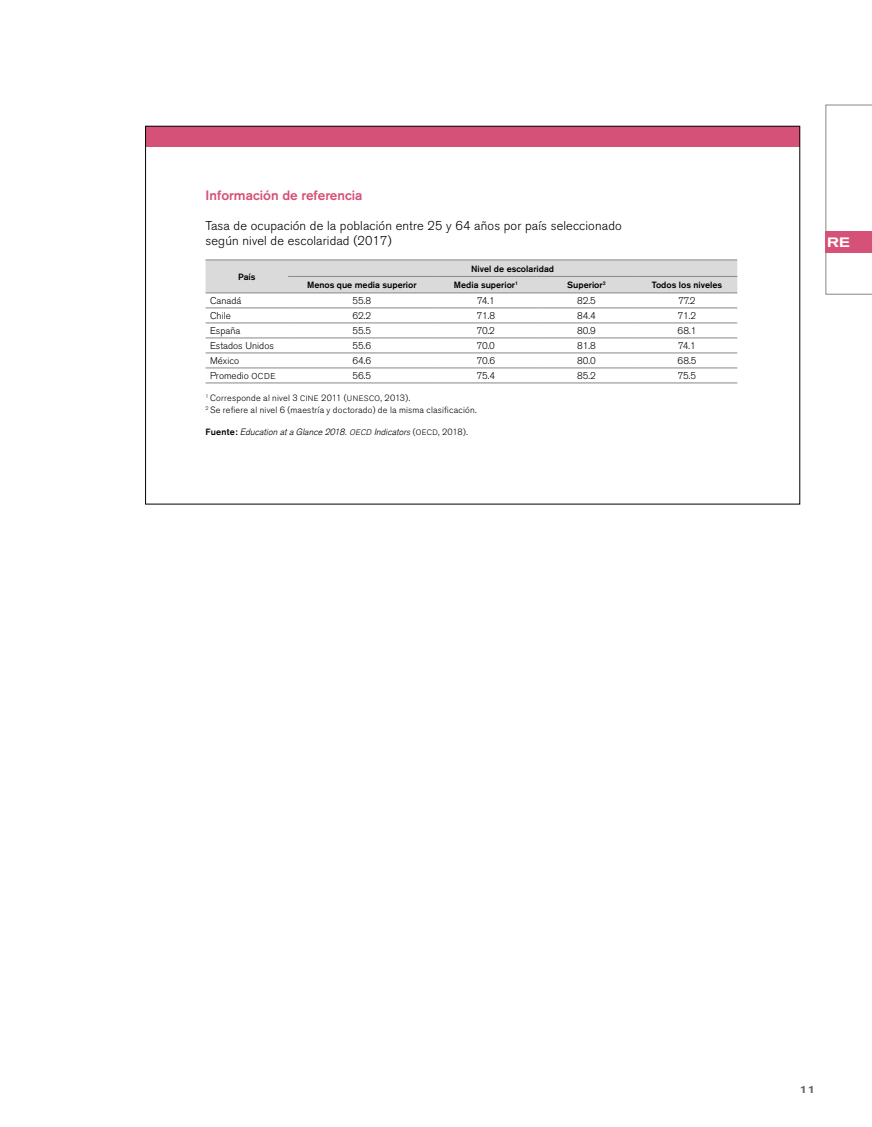
<style>
.page{position:relative;width:872px;height:1127px;background:#fff}
.page>*{position:absolute;margin:0;border:0;box-sizing:border-box;transform-origin:0 0}
.t1{font:500 13.5px "Akzidenz Grotesk BE";color:#d55178}
.t2{font:500 expanded 13.5px "Akzidenz Grotesk BE";color:#fff}
.t3{font:300 12.75px/15px "Akzidenz Grotesk BE";letter-spacing:.01em;color:#000}
.t4{font:500 expanded 10.5px "Akzidenz Grotesk BE";color:#646363}
.t5{font:300 9.75px "Akzidenz Grotesk BE";color:#000}
.t6{font:300 9px/12px "Akzidenz Grotesk BE";letter-spacing:.025em;color:#000}
.t7{font:500 9px "Akzidenz Grotesk BE";color:#000}
.t8{font:italic 300 9px "Akzidenz Grotesk";letter-spacing:.02em;color:#000}
.s1{font-size:8.55px}
.s2{font-size:7.8px}
.s3{font-family:"Akzidenz Grotesk BE";font-weight:500;font-style:normal}
.s4{font-family:"Akzidenz Grotesk BE";font-style:normal}
.s5{font-family:"Akzidenz Grotesk BE";font-style:normal;font-size:7.8px}
</style>
<div class="page">
<svg style="left:825px;top:105px;width:47px;height:190px"></svg>
<div style="left:825px;top:232px;width:47px;height:21px;background:#d55178"></div>
<div style="left:146px;top:126px;width:653px;height:21px;background:#d55178"></div>
<div style="left:206px;top:260px;width:531px;height:32px;background:#dadada"></div>
<hr style="left:288px;top:276px;width:148px;height:1px;background:#878787">
<hr style="left:436px;top:276px;width:100px;height:1px;background:#878787">
<hr style="left:536px;top:276px;width:101px;height:1px;background:#878787">
<hr style="left:637px;top:276px;width:100px;height:1px;background:#878787">
<hr style="left:206px;top:308px;width:82px;height:1px;background:#878787">
<hr style="left:288px;top:308px;width:148px;height:1px;background:#878787">
<hr style="left:436px;top:308px;width:100px;height:1px;background:#878787">
<hr style="left:536px;top:308px;width:101px;height:1px;background:#878787">
<hr style="left:637px;top:308px;width:100px;height:1px;background:#878787">
<hr style="left:206px;top:323px;width:82px;height:1px;background:#878787">
<hr style="left:288px;top:323px;width:148px;height:1px;background:#878787">
<hr style="left:436px;top:323px;width:100px;height:1px;background:#878787">
<hr style="left:536px;top:323px;width:101px;height:1px;background:#878787">
<hr style="left:637px;top:323px;width:100px;height:1px;background:#878787">
<hr style="left:206px;top:338px;width:82px;height:1px;background:#878787">
<hr style="left:288px;top:338px;width:148px;height:1px;background:#878787">
<hr style="left:436px;top:338px;width:100px;height:1px;background:#878787">
<hr style="left:536px;top:338px;width:101px;height:1px;background:#878787">
<hr style="left:637px;top:338px;width:100px;height:1px;background:#878787">
<hr style="left:206px;top:353px;width:82px;height:1px;background:#878787">
<hr style="left:288px;top:353px;width:148px;height:1px;background:#878787">
<hr style="left:436px;top:353px;width:100px;height:1px;background:#878787">
<hr style="left:536px;top:353px;width:101px;height:1px;background:#878787">
<hr style="left:637px;top:353px;width:100px;height:1px;background:#878787">
<hr style="left:206px;top:368px;width:82px;height:1px;background:#878787">
<hr style="left:288px;top:368px;width:148px;height:1px;background:#878787">
<hr style="left:436px;top:368px;width:100px;height:1px;background:#878787">
<hr style="left:536px;top:368px;width:101px;height:1px;background:#878787">
<hr style="left:637px;top:368px;width:100px;height:1px;background:#878787">
<hr style="left:206px;top:383px;width:82px;height:1px;background:#878787">
<hr style="left:288px;top:383px;width:148px;height:1px;background:#878787">
<hr style="left:436px;top:383px;width:100px;height:1px;background:#878787">
<hr style="left:536px;top:383px;width:101px;height:1px;background:#878787">
<hr style="left:637px;top:383px;width:100px;height:1px;background:#878787">
<hr style="left:206px;top:259px;width:82px;height:1px;background:#878787">
<hr style="left:288px;top:259px;width:148px;height:1px;background:#878787">
<hr style="left:436px;top:259px;width:100px;height:1px;background:#878787">
<hr style="left:536px;top:259px;width:101px;height:1px;background:#878787">
<hr style="left:637px;top:259px;width:100px;height:1px;background:#878787">
<hr style="left:206px;top:292px;width:82px;height:1px;background:#878787">
<hr style="left:288px;top:292px;width:148px;height:1px;background:#878787">
<hr style="left:436px;top:292px;width:100px;height:1px;background:#878787">
<hr style="left:536px;top:292px;width:101px;height:1px;background:#878787">
<hr style="left:637px;top:292px;width:100px;height:1px;background:#878787">
<h1 class="t1" style="left:206px;top:187px;width:158px">Información de referencia</h1>
<h2 class="t3" style="left:206px;top:218px;width:418px">Tasa de ocupación de la población entre 25 y 64 años por país seleccionado según nivel de escolaridad (2017)</h2>
<p class="t7" style="left:238px;top:271px;width:19px">País</p>
<p class="t7" style="left:471px;top:263px;width:84px">Nivel de escolaridad</p>
<p class="t7" style="left:307px;top:280px;width:111px">Menos que media superior</p>
<p class="t7" style="left:454px;top:280px;width:66px">Media superior<sup>1</sup></p>
<p class="t7" style="left:567px;top:280px;width:40px">Superior<sup>2</sup></p>
<p class="t7" style="left:652px;top:280px;width:72px">Todos los niveles</p>
<p class="t5" style="left:210px;top:295px;width:33px">Canadá</p>
<p class="t5" style="left:352px;top:295px;width:20px">55.8</p>
<p class="t5" style="left:477px;top:295px;width:19px">74.1</p>
<p class="t5" style="left:577px;top:295px;width:20px">82.5</p>
<p class="t5" style="left:678px;top:295px;width:18px">77.2</p>
<p class="t5" style="left:210px;top:310px;width:22px">Chile</p>
<p class="t5" style="left:352px;top:310px;width:20px">62.2</p>
<p class="t5" style="left:477px;top:310px;width:20px">71.8</p>
<p class="t5" style="left:577px;top:310px;width:20px">84.4</p>
<p class="t5" style="left:678px;top:310px;width:20px">71.2</p>
<p class="t5" style="left:210px;top:325px;width:32px">España</p>
<p class="t5" style="left:352px;top:325px;width:20px">55.5</p>
<p class="t5" style="left:477px;top:325px;width:20px">70.2</p>
<p class="t5" style="left:577px;top:325px;width:20px">80.9</p>
<p class="t5" style="left:677px;top:325px;width:20px">68.1</p>
<p class="t5" style="left:210px;top:340px;width:65px">Estados Unidos</p>
<p class="t5" style="left:352px;top:340px;width:20px">55.6</p>
<p class="t5" style="left:477px;top:340px;width:20px">70.0</p>
<p class="t5" style="left:577px;top:340px;width:20px">81.8</p>
<p class="t5" style="left:678px;top:340px;width:19px">74.1</p>
<p class="t5" style="left:210px;top:355px;width:31px">México</p>
<p class="t5" style="left:352px;top:355px;width:20px">64.6</p>
<p class="t5" style="left:477px;top:355px;width:20px">70.6</p>
<p class="t5" style="left:577px;top:355px;width:20px">80.0</p>
<p class="t5" style="left:677px;top:355px;width:20px">68.5</p>
<p class="t5" style="left:210px;top:370px;width:67px">Promedio <span class="s1">OCDE</span></p>
<p class="t5" style="left:352px;top:370px;width:20px">56.5</p>
<p class="t5" style="left:477px;top:370px;width:20px">75.4</p>
<p class="t5" style="left:577px;top:370px;width:20px">85.2</p>
<p class="t5" style="left:678px;top:370px;width:20px">75.5</p>
<p class="t6" style="left:206px;top:392px;width:272px"><sup>1</sup> Corresponde al nivel 3 <span class="s2">CINE</span> 2011 (<span class="s2">UNESCO</span>, 2013).<br><sup>2</sup> Se refiere al nivel 6 (maestría y doctorado) de la misma clasificación.</p>
<p class="t8" style="left:205px;top:427px;width:264px"><span class="s3">Fuente:</span> Education at a Glance 2018. <span class="s2">OECD</span> Indicators <span class="s4">(</span><span class="s5">OECD</span><span class="s4">, 2018).</span></p>
<h1 class="t2" style="left:827px;top:235px;width:24px">RE</h1>
<p class="t4" style="left:800px;top:1083px;width:17px">11</p>
</div>
